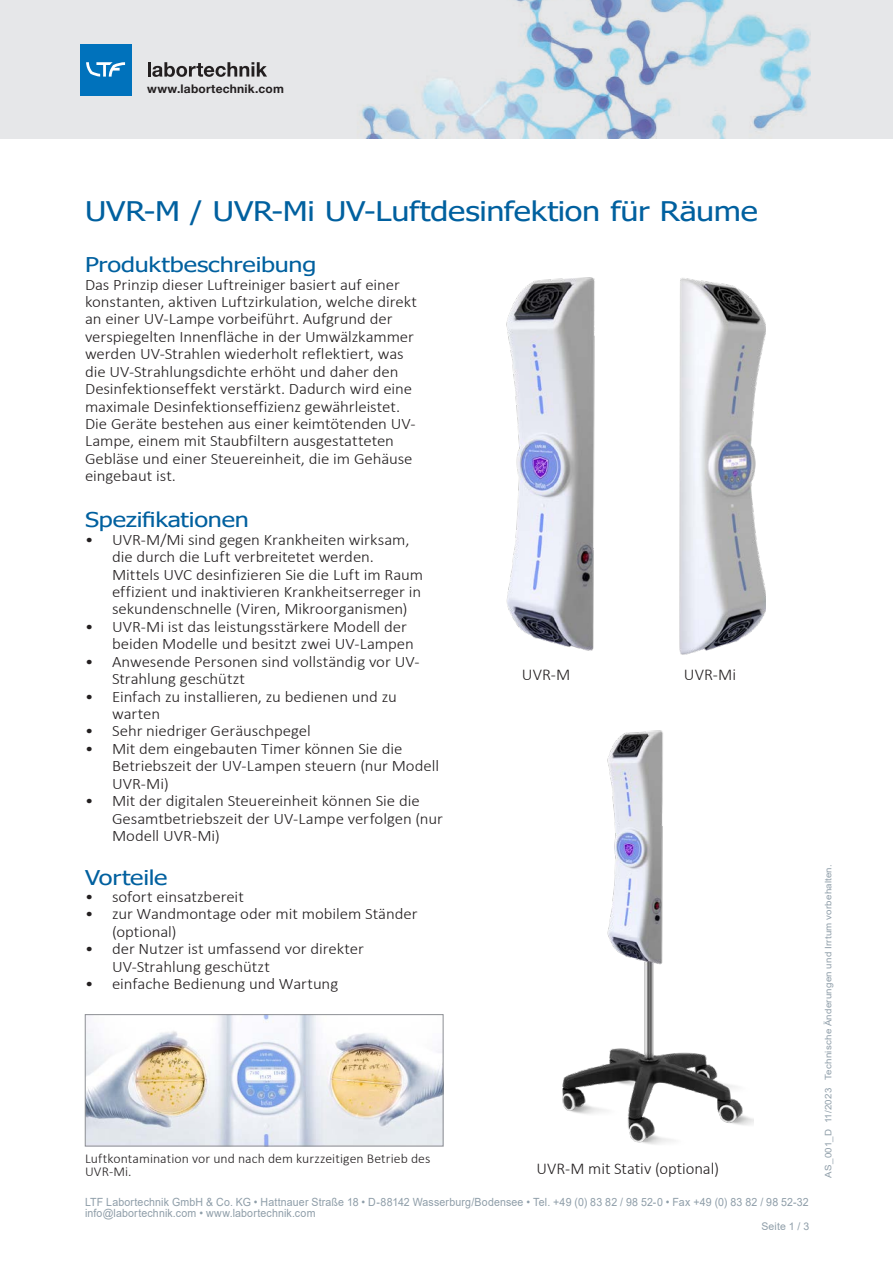
<style>
.page{position:relative;width:893px;height:1263px;background:#fff}
.page>*{position:absolute;margin:0;border:0;box-sizing:border-box;transform-origin:0 0}
.Headline{font:27px "Tahoma";letter-spacing:-.01em;color:#00609f;scale:1.2 1}
.Aufzählung{font:20.4px "Tahoma";letter-spacing:-.01em;color:#00609f;scale:1.24 1}
.Subline{font:20.4px "Tahoma";letter-spacing:-.005em;color:#00609f;scale:1.24 1}
.t1{font:300 16.5px "Calibri";color:#231f20}
.Body{font:300 16.05px/17.4px "Calibri";letter-spacing:-.005em;color:#231f20;scale:1.05 1}
.t2{font:300 13.5px/13.5px "Calibri";letter-spacing:.005em;color:#231f20}
.t3{font:700 12px "Helvetica Neue LT Std";letter-spacing:.015em;color:#231f20}
.t4{font:11.25px/11.2px "Arial";letter-spacing:.015em;color:#8f9ea9;scale:.94 1}
.t5{font:10.5px "Arial";letter-spacing:.015em;color:#8f9ea9}
.t6{font:9px "Arial";letter-spacing:.02em;color:#8f9ea9;scale:1.08 1}
</style>
<div class="page">
<div style="left:0;top:0;width:893px;height:139px;background:#e6e7e9"></div>
<img style="left:361px;top:0;width:449px;height:139px">
<hr style="left:148px;top:62px;width:3px;height:15px;background:#231f20">
<svg style="left:152px;top:62px;width:115px;height:15px"></svg>
<div style="left:80px;top:44px;width:51px;height:51px;background:#0072bc"></div>
<svg style="left:86px;top:62px;width:39px;height:15px"></svg>
<img style="left:562px;top:730px;width:192px;height:415px">
<img style="left:506px;top:277px;width:89px;height:374px">
<img style="left:679px;top:278px;width:86px;height:377px">
<img style="left:87px;top:1016px;width:354px;height:128px">
<div style="left:85px;top:1014px;width:358px;height:132px;border:1px solid #8d8f94"></div>
<p class="t3" style="left:147px;top:81px;width:138px">www.labortechnik.com</p>
<p class="Headline" style="left:85px;top:193px;width:562px">UVR-M / UVR-Mi UV-Luftdesinfektion für Räume</p>
<p class="Subline" style="left:85px;top:251px;width:188px">Produktbeschreibung</p>
<p class="Body" style="left:85px;top:275px;width:318px">Das Prinzip dieser Luftreiniger basiert auf einer konstanten, aktiven Luftzirkulation, welche direkt an einer UV-Lampe vorbeiführt. Aufgrund der verspiegelten Innenfläche in der Umwälzkammer werden UV-Strahlen wiederholt reflektiert, was die UV-Strahlungsdichte erhöht und daher den Desinfektionseffekt verstärkt. Dadurch wird eine maximale Desinfektionseffizienz gewährleistet.</p>
<p class="Body" style="left:85px;top:415px;width:316px">Die Geräte bestehen aus einer keimtötenden UV-Lampe, einem mit Staubfiltern ausgestatteten Gebläse und einer Steuereinheit, die im Gehäuse eingebaut ist.</p>
<p class="Aufzählung" style="left:85px;top:506px;width:134px">Spezifikationen</p>
<p class="Body" style="left:112px;top:530px;width:298px;text-indent:-27px">• UVR-M/Mi sind gegen Krankheiten wirksam, die durch die Luft verbreitetet werden.<br>Mittels UVC desinfizieren Sie die Luft im Raum effizient und inaktivieren Krankheitserreger in sekundenschnelle (Viren, Mikroorganismen)</p>
<p class="Body" style="left:112px;top:618px;width:289px;text-indent:-27px">• UVR-Mi ist das leistungsstärkere Modell der beiden Modelle und besitzt zwei UV-Lampen</p>
<p class="Body" style="left:112px;top:652px;width:294px;text-indent:-27px">• Anwesende Personen sind vollständig vor UV-<br>Strahlung geschützt</p>
<p class="Body" style="left:112px;top:687px;width:273px;text-indent:-27px">• Einfach zu installieren, zu bedienen und zu warten</p>
<p class="Body" style="left:85px;top:722px;width:217px">• Sehr niedriger Geräuschpegel</p>
<p class="Body" style="left:112px;top:740px;width:313px;text-indent:-27px">• Mit dem eingebauten Timer können Sie die<br>Betriebszeit der UV-Lampen steuern (nur Modell<br>UVR-Mi)</p>
<p class="Body" style="left:112px;top:792px;width:317px;text-indent:-27px">• Mit der digitalen Steuereinheit können Sie die<br>Gesamtbetriebszeit der UV-Lampe verfolgen (nur<br>Modell UVR-Mi)</p>
<p class="Aufzählung" style="left:85px;top:863px;width:68px">Vorteile</p>
<p class="Body" style="left:85px;top:888px;width:153px">• sofort einsatzbereit</p>
<p class="Body" style="left:112px;top:905px;width:292px;text-indent:-27px">• zur Wandmontage oder mit mobilem Ständer (optional)</p>
<p class="Body" style="left:112px;top:940px;width:241px;text-indent:-27px">• der Nutzer ist umfassend vor direkter<br>UV-Strahlung geschützt</p>
<p class="Body" style="left:85px;top:975px;width:243px">• einfache Bedienung und Wartung</p>
<p class="t2" style="left:85px;top:1151px;width:347px">Luftkontamination vor und nach dem kurzzeitigen Betrieb des<br>UVR-Mi.</p>
<p class="t1" style="left:522px;top:665px;width:50px">UVR-M</p>
<p class="t1" style="left:684px;top:665px;width:54px">UVR-Mi</p>
<p class="t1" style="left:536px;top:1158px;width:184px">UVR-M mit Stativ (optional)</p>
<p class="t4" style="left:85px;top:1196px;width:771px">LTF Labortechnik GmbH &amp; Co. KG • Hattnauer Straße 18 • D-88142 Wasserburg/Bodensee • Tel. +49 (0) 83 82 / 98 52-0 • Fax +49 (0) 83 82 / 98 52-32 info@labortechnik.com • www.labortechnik.com</p>
<p class="t5" style="left:761px;top:1219px;width:49px">Seite 1 / 3</p>
<p class="t6" style="left:822px;top:1178px;width:292px;rotate:-90deg">AS_001_D 11/2023 Technische Änderungen und Irrtum vorbehalten.</p>
</div>
